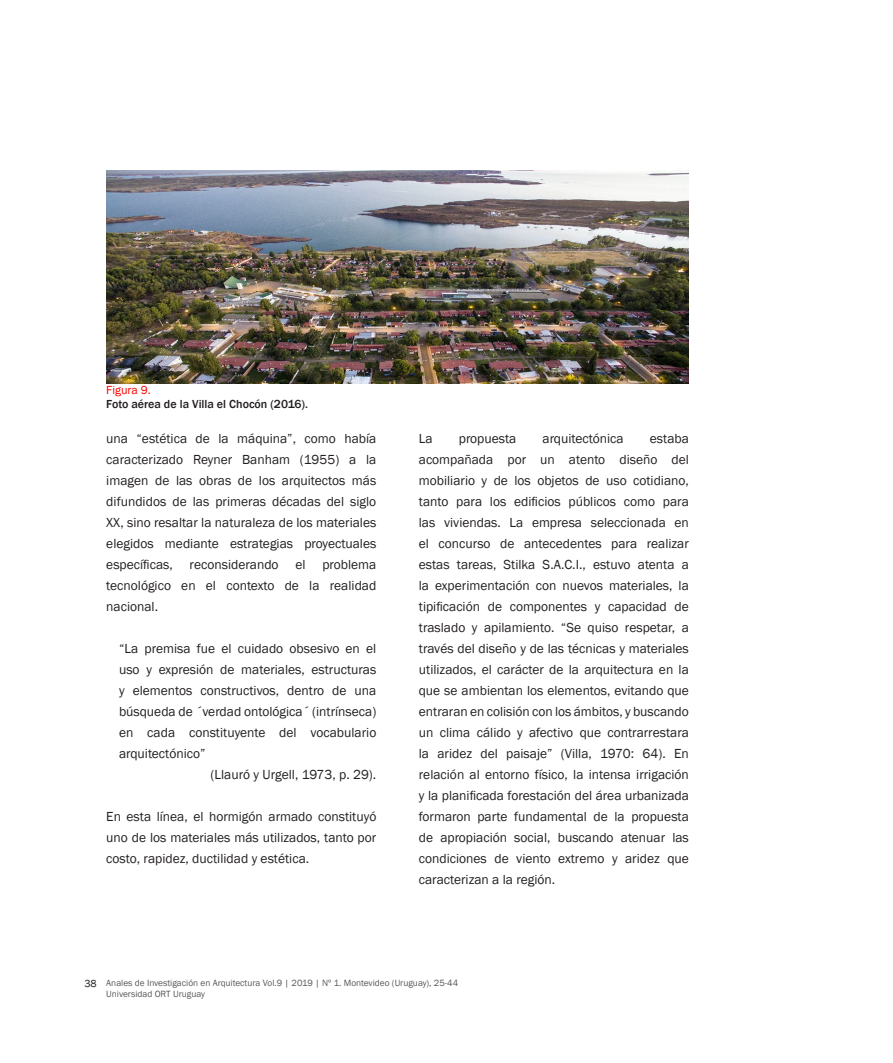
<style>
.page{position:relative;width:893px;height:1063px;background:#fff}
.page>*{position:absolute;margin:0;border:0;box-sizing:border-box;transform-origin:0 0}
.textos{font:13.5px/21px "Franklin Gothic";color:#231f20;text-align:justify}
.t1{font:500 12px "Franklin Gothic";color:#231f20}
.t2{font:12px "Franklin Gothic";color:#f00}
.t3{font:9.3px/11.1px "Franklin Gothic";color:#57585a}
.s1{font-size:10.5px;color:#231f20}
</style>
<div class="page">
<img style="left:106px;top:170px;width:583px;height:213px">
<p class="t2" style="left:106px;top:382px;width:46px">Figura 9.</p>
<p class="t1" style="left:106px;top:397px;width:203px">Foto aérea de la Villa el Chocón (2016).</p>
<p class="textos" style="left:106px;top:428px;width:272px">una “estética de la máquina”, como había caracterizado Reyner Banham (1955) a la imagen de las obras de los arquitectos más difundidos de las primeras décadas del siglo XX, sino resaltar la naturaleza de los materiales elegidos mediante estrategias proyectuales específicas, reconsiderando el problema tecnológico en el contexto de la realidad nacional.</p>
<p class="textos" style="left:119px;top:638px;width:259px">“La premisa fue el cuidado obsesivo en el uso y expresión de materiales, estructuras y elementos constructivos, dentro de una búsqueda de ´verdad ontológica´ (intrínseca) en cada constituyente del vocabulario arquitectónico”</p>
<p class="textos" style="left:211px;top:764px;width:167px">(Llauró y Urgell, 1973, p. 29).</p>
<p class="textos" style="left:106px;top:806px;width:272px">En esta línea, el hormigón armado constituyó uno de los materiales más utilizados, tanto por costo, rapidez, ductilidad y estética.</p>
<p class="textos" style="left:419px;top:428px;width:15px">La</p>
<p class="textos" style="left:459px;top:428px;width:59px">propuesta</p>
<p class="textos" style="left:542px;top:428px;width:83px">arquitectónica</p>
<p class="textos" style="left:419px;top:428px;width:272px;text-indent:231px">estaba acompañada por un atento diseño del mobiliario y de los objetos de uso cotidiano, tanto para los edificios públicos como para las viviendas. La empresa seleccionada en el concurso de antecedentes para realizar estas tareas, Stilka S.A.C.I., estuvo atenta a la experimentación con nuevos materiales, la tipificación de componentes y capacidad de traslado y apilamiento. “Se quiso respetar, a través del diseño y de las técnicas y materiales utilizados, el carácter de la arquitectura en la que se ambientan los elementos, evitando que entraran en colisión con los ámbitos, y buscando un clima cálido y afectivo que contrarrestara la aridez del paisaje” (Villa, 1970: 64). En relación al entorno físico, la intensa irrigación y la planificada forestación del área urbanizada formaron parte fundamental de la propuesta de apropiación social, buscando atenuar las condiciones de viento extremo y aridez que caracterizan a la región.</p>
<p class="t3" style="left:106px;top:978px;width:353px;text-indent:-22px"><span class="s1">38</span> Anales de Investigación en Arquitectura Vol.9 | 2019 | Nº 1. Montevideo (Uruguay), 25-44<br>Universidad ORT Uruguay</p>
</div>
